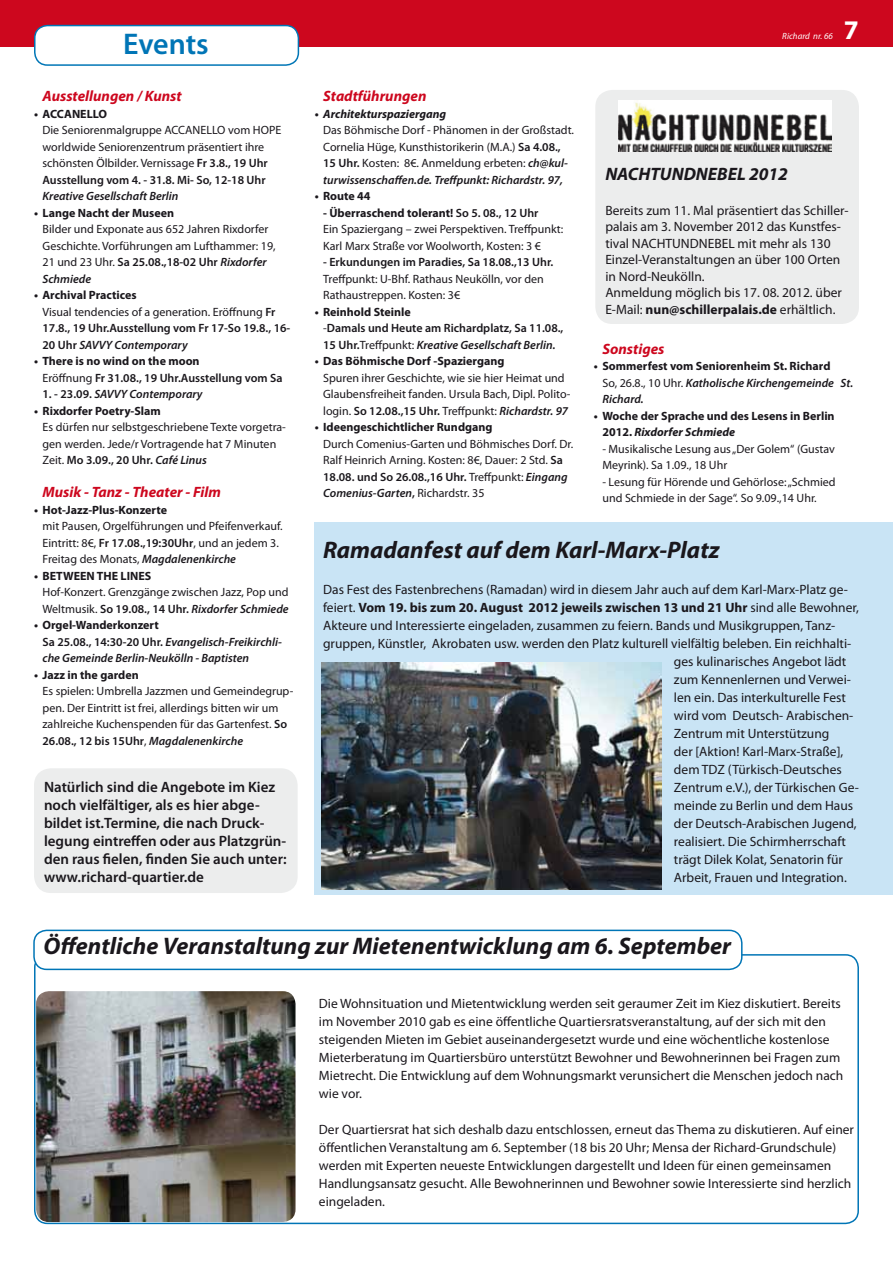
<style>
.page{position:relative;width:893px;height:1263px;background:#fff}
.page>*{position:absolute;margin:0;border:0;box-sizing:border-box;transform-origin:0 0}
.t1{font:600 30px "Myriad Pro";letter-spacing:-.005em;color:#0075b6}
.t2{font:700 27px "Myriad Pro";color:#fff}
.t3{font:italic 700 24px "Myriad Pro";color:#1a171c}
.t4{font:italic 700 18px "Myriad Pro";color:#1a171c}
.t5{font:600 15px/18px "Myriad Pro";color:#1a171c}
.t6{font:italic 700 15px "Myriad Pro";color:#cd071e}
.t7{font:13.5px/18px "Myriad Pro";color:#1a171c}
.t8{font:700 13.5px "Myriad Pro";color:#1a171c}
.t9{font:12px/16.5px "Myriad Pro";color:#1a171c}
.t10{font:600 12px/16.5px "Myriad Pro";color:#1a171c}
.t11{font:italic 600 12px/16.5px "Myriad Pro";color:#1a171c}
.t12{font:700 12px/16.5px "Myriad Pro";color:#1a171c}
.t13{font:italic 700 12px "Myriad Pro";color:#1a171c}
.t14{font:italic 9px "Myriad Pro";color:#fff}
.s1{font-weight:600}
.s2{font-weight:600;font-style:italic}
.s3{font-weight:700}
.s4{font-weight:400}
.s5{font-style:italic}
.s6{font-style:normal}
.s7{font-weight:700;font-style:normal}
.s8{font-weight:400;font-style:normal}
</style>
<div class="page">
<div style="left:0;top:0;width:893px;height:47px;background:#cd071e"></div>
<div style="left:315px;top:522px;width:578px;height:373px;background:#c9e4f5"></div>
<div style="left:35px;top:26px;width:263px;height:39px;background:#fff;border-radius:13px"></div>
<div style="left:34px;top:25px;width:265px;height:41px;border:2px solid #0076b6;border-radius:13px"></div>
<div style="left:595px;top:90px;width:264px;height:234px;background:#eceded;border-radius:17px"></div>
<div style="left:33px;top:930px;width:709px;height:40px;border:2px solid #0075b6;border-radius:13px"></div>
<img style="left:322px;top:663px;width:339px;height:226px">
<img style="left:619px;top:100px;width:212px;height:52px">
<div style="left:34px;top:768px;width:264px;height:125px;background:#eceded;border-radius:17px"></div>
<img style="left:36px;top:991px;width:260px;height:231px">
<h1 class="t1" style="left:123px;top:25px;width:87px">Events</h1>
<p class="t6" style="left:43px;top:86px;width:141px">Ausstellungen / Kunst</p>
<p class="t12" style="left:34px;top:105px;width:75px">• ACCANELLO</p>
<p class="t9" style="left:43px;top:122px;width:240px">Die Seniorenmalgruppe ACCANELLO vom HOPE worldwide Seniorenzentrum präsentiert ihre schönsten Ölbilder. Vernissage <span class="s1">Fr 3.8., 19 Uhr Ausstellung vom 4. - 31.8. Mi- So, 12-18 Uhr</span></p>
<p class="t11" style="left:43px;top:188px;width:138px">Kreative Gesellschaft Berlin</p>
<p class="t12" style="left:34px;top:204px;width:142px">• Lange Nacht der Museen</p>
<p class="t9" style="left:43px;top:221px;width:235px">Bilder und Exponate aus 652 Jahren Rixdorfer Geschichte. Vorführungen am Lufthammer: 19, 21 und 23 Uhr. <span class="s1">Sa 25.08.,18-02 Uhr</span> <span class="s2">Rixdorfer Schmiede</span></p>
<p class="t10" style="left:43px;top:287px;width:249px;text-indent:-9px"><span class="s3">• Archival Practices<br></span><span class="s4">Visual tendencies of a generation. Eröffnung</span> Fr 17.8., 19 Uhr.Ausstellung vom Fr 17-So 19.8., 16- 20 Uhr <span class="s5">SAVVY Contemporary</span></p>
<p class="t10" style="left:43px;top:353px;width:241px;text-indent:-9px"><span class="s3">• There is no wind on the moon<br></span><span class="s4">Eröffnung</span> Fr 31.08., 19 Uhr.Ausstellung vom Sa</p>
<p class="t11" style="left:43px;top:386px;width:162px"><span class="s6">1. - 23.09.</span> SAVVY Contemporary</p>
<p class="t12" style="left:34px;top:402px;width:128px">• Rixdorfer Poetry-Slam</p>
<p class="t9" style="left:43px;top:419px;width:245px">Es dürfen nur selbstgeschriebene Texte vorgetra&shy;gen werden. Jede/r Vortragende hat 7 Minuten<br>Zeit. <span class="s1">Mo 3.09., 20 Uhr.</span> <span class="s2">Café Linus</span></p>
<p class="t6" style="left:43px;top:482px;width:180px">Musik - Tanz - Theater - Film</p>
<p class="t12" style="left:34px;top:501px;width:135px">• Hot-Jazz-Plus-Konzerte</p>
<p class="t9" style="left:43px;top:518px;width:242px">mit Pausen, Orgelführungen und Pfeifenverkauf.<br>Eintritt: 8€, <span class="s1">Fr 17.08.,19:30Uhr</span>, und an jedem 3.<br>Freitag des Monats, <span class="s2">Magdalenenkirche</span></p>
<p class="t12" style="left:34px;top:567px;width:119px">• BETWEEN THE LINES</p>
<p class="t9" style="left:43px;top:584px;width:248px">Hof-Konzert. Grenzgänge zwischen Jazz, Pop und<br>Weltmusik. <span class="s1">So 19.08., 14 Uhr.</span> <span class="s2">Rixdorfer Schmiede</span></p>
<p class="t11" style="left:43px;top:617px;width:241px;text-indent:-9px"><span class="s7">• Orgel-Wanderkonzert<br></span><span class="s6">Sa 25.08., 14:30-20 Uhr.</span> Evangelisch-Freikirchli&shy;che Gemeinde Berlin-Neukölln - Baptisten</p>
<p class="t12" style="left:34px;top:666px;width:106px">• Jazz in the garden</p>
<p class="t9" style="left:43px;top:683px;width:252px">Es spielen: Umbrella Jazzmen und Gemeindegrup&shy;pen. Der Eintritt ist frei, allerdings bitten wir um zahlreiche Kuchenspenden für das Gartenfest. <span class="s1">So 26.08., 12 bis 15Uhr</span>, <span class="s2">Magdalenenkirche</span></p>
<p class="t5" style="left:44px;top:778px;width:244px">Natürlich sind die Angebote im Kiez noch vielfältiger, als es hier abge&shy;bildet ist.Termine, die nach Druck&shy;legung eintreffen oder aus Platzgrün&shy;den raus fielen, finden Sie auch unter: www.richard-quartier.de</p>
<p class="t6" style="left:323px;top:86px;width:105px">Stadtführungen</p>
<p class="t13" style="left:315px;top:106px;width:133px">• Architekturspaziergang</p>
<p class="t9" style="left:323px;top:122px;width:252px">Das Böhmische Dorf - Phänomen in der Großstadt.<br>Cornelia Hüge, Kunsthistorikerin (M.A.) <span class="s1">Sa 4.08., 15 Uhr.</span> Kosten: 8€. Anmeldung erbeten: <span class="s2">ch@kul&shy;turwissenschaffen.de. Treffpunkt: Richardstr. 97,</span></p>
<p class="t12" style="left:315px;top:188px;width:57px">• Route 44</p>
<p class="t9" style="left:323px;top:204px;width:241px"><span class="s3">- Überraschend tolerant!</span> <span class="s1">So 5. 08., 12 Uhr<br></span>Ein Spaziergang – zwei Perspektiven. Treffpunkt:<br>Karl Marx Straße vor Woolworth, Kosten: 3 €</p>
<p class="t10" style="left:323px;top:254px;width:232px">- Erkundungen im Paradies, Sa 18.08.,13 Uhr.</p>
<p class="t9" style="left:323px;top:270px;width:222px">Treffpunkt: U-Bhf. Rathaus Neukölln, vor den<br>Rathaustreppen. Kosten: 3€</p>
<p class="t10" style="left:323px;top:303px;width:242px;text-indent:-9px"><span class="s3">• Reinhold Steinle<br></span><span class="s4">-</span>Damals und Heute am Richardplatz, Sa 11.08.,<br>15 Uhr.<span class="s4">Treffpunkt:</span> <span class="s5">Kreative Gesellschaft Berlin.</span></p>
<p class="t12" style="left:315px;top:353px;width:191px">• Das Böhmische Dorf -Spaziergang</p>
<p class="t9" style="left:323px;top:369px;width:249px">Spuren ihrer Geschichte, wie sie hier Heimat und<br>Glaubensfreiheit fanden. Ursula Bach, Dipl. Polito&shy;login. <span class="s1">So 12.08.,15 Uhr.</span> Treffpunkt: <span class="s2">Richardstr. 97</span></p>
<p class="t12" style="left:315px;top:419px;width:179px">• Ideengeschichtlicher Rundgang</p>
<p class="t9" style="left:323px;top:435px;width:252px">Durch Comenius-Garten und Böhmisches Dorf. Dr.<br>Ralf Heinrich Arning. Kosten: 8€, Dauer: 2 Std. <span class="s1">Sa 18.08. und So 26.08.,16 Uhr.</span> Treffpunkt: <span class="s2">Eingang Comenius-Garten</span><span class="s1">,</span> Richardstr. 35</p>
<p class="t14" style="left:782px;top:30px;width:52px">Richard nr. 66</p>
<h2 class="t2" style="left:844px;top:12px;width:16px">7</h2>
<h3 class="t4" style="left:605px;top:162px;width:184px">NACHTUNDNEBEL 2012</h3>
<p class="t7" style="left:605px;top:202px;width:245px;line-height:16.5px">Bereits zum 11. Mal präsentiert das Schiller&shy;palais am 3. November 2012 das Kunstfes&shy;tival NACHTUNDNEBEL mit mehr als 130<br>Einzel-Veranstaltungen an über 100 Orten in Nord-Neukölln.<br>Anmeldung möglich bis 17. 08. 2012. über E-Mail: <span class="s3">nun@schillerpalais.de</span> erhältlich.</p>
<p class="t6" style="left:602px;top:339px;width:64px">Sonstiges</p>
<p class="t11" style="left:602px;top:357px;width:252px;text-indent:-9px"><span class="s7">• Sommerfest vom Seniorenheim St. Richard<br></span><span class="s8">So, 26.8., 10 Uhr.</span> Katholische Kirchengemeinde St.<br>Richard.</p>
<p class="t12" style="left:602px;top:407px;width:234px;text-indent:-9px">• Woche der Sprache und des Lesens in Berlin<br>2012. <span class="s5">Rixdorfer Schmiede</span></p>
<p class="t9" style="left:602px;top:440px;width:234px">- Musikalische Lesung aus „Der Golem“ (Gustav<br>Meyrink). Sa 1.09., 18 Uhr</p>
<p class="t9" style="left:602px;top:473px;width:235px">- Lesung für Hörende und Gehörlose: „Schmied und Schmiede in der Sage“. So 9.09.,14 Uhr.</p>
<h3 class="t3" style="left:323px;top:534px;width:398px">Ramadanfest auf dem Karl-Marx-Platz</h3>
<p class="t7" style="left:323px;top:580px;width:526px">Das Fest des Fastenbrechens (Ramadan) wird in diesem Jahr auch auf dem Karl-Marx-Platz ge-</p>
<p class="t8" style="left:323px;top:599px;width:537px"><span class="s4">feiert.</span> Vom 19. bis zum 20. August 2012 jeweils zwischen 13 und 21 Uhr <span class="s4">sind alle Bewohner,</span></p>
<p class="t7" style="left:323px;top:616px;width:514px">Akteure und Interessierte eingeladen, zusammen zu feiern. Bands und Musikgruppen, Tanz-</p>
<p class="t7" style="left:323px;top:634px;width:530px">gruppen, Künstler, Akrobaten usw. werden den Platz kulturell vielfältig beleben. Ein reichhalti-</p>
<p class="t7" style="left:674px;top:652px;width:174px">ges kulinarisches Angebot lädt</p>
<p class="t7" style="left:674px;top:670px;width:179px">zum Kennenlernen und Verwei-</p>
<p class="t7" style="left:674px;top:688px;width:173px">len ein. Das interkulturelle Fest</p>
<p class="t7" style="left:674px;top:706px;width:181px">wird vom Deutsch- Arabischen-</p>
<p class="t7" style="left:674px;top:724px;width:157px">Zentrum mit Unterstützung</p>
<p class="t7" style="left:674px;top:742px;width:171px">der [Aktion! Karl-Marx-Straße],</p>
<p class="t7" style="left:674px;top:760px;width:169px">dem TDZ (Türkisch-Deutsches</p>
<p class="t7" style="left:674px;top:778px;width:186px">Zentrum e.V.), der Türkischen Ge-</p>
<p class="t7" style="left:674px;top:796px;width:181px">meinde zu Berlin und dem Haus</p>
<p class="t7" style="left:674px;top:814px;width:184px">der Deutsch-Arabischen Jugend,</p>
<p class="t7" style="left:674px;top:832px;width:174px">realisiert. Die Schirmherrschaft</p>
<p class="t7" style="left:674px;top:850px;width:170px">trägt Dilek Kolat, Senatorin für</p>
<p class="t7" style="left:674px;top:868px;width:174px">Arbeit, Frauen und Integration.</p>
<h3 class="t3" style="left:43px;top:930px;width:689px">Öffentliche Veranstaltung zur Mietenentwicklung am 6. September</h3>
<p class="t7" style="left:319px;top:994px;width:526px">Die Wohnsituation und Mietentwicklung werden seit geraumer Zeit im Kiez diskutiert. Bereits im November 2010 gab es eine öffentliche Quartiersratsveranstaltung, auf der sich mit den steigenden Mieten im Gebiet auseinandergesetzt wurde und eine wöchentliche kostenlose Mieterberatung im Quartiersbüro unterstützt Bewohner und Bewohnerinnen bei Fragen zum Mietrecht. Die Entwicklung auf dem Wohnungsmarkt verunsichert die Menschen jedoch nach wie vor.</p>
<p class="t7" style="left:319px;top:1120px;width:537px">Der Quartiersrat hat sich deshalb dazu entschlossen, erneut das Thema zu diskutieren. Auf einer öffentlichen Veranstaltung am 6. September (18 bis 20 Uhr; Mensa der Richard-Grundschule) werden mit Experten neueste Entwicklungen dargestellt und Ideen für einen gemeinsamen Handlungsansatz gesucht. Alle Bewohnerinnen und Bewohner sowie Interessierte sind herzlich eingeladen.</p>
</div>
